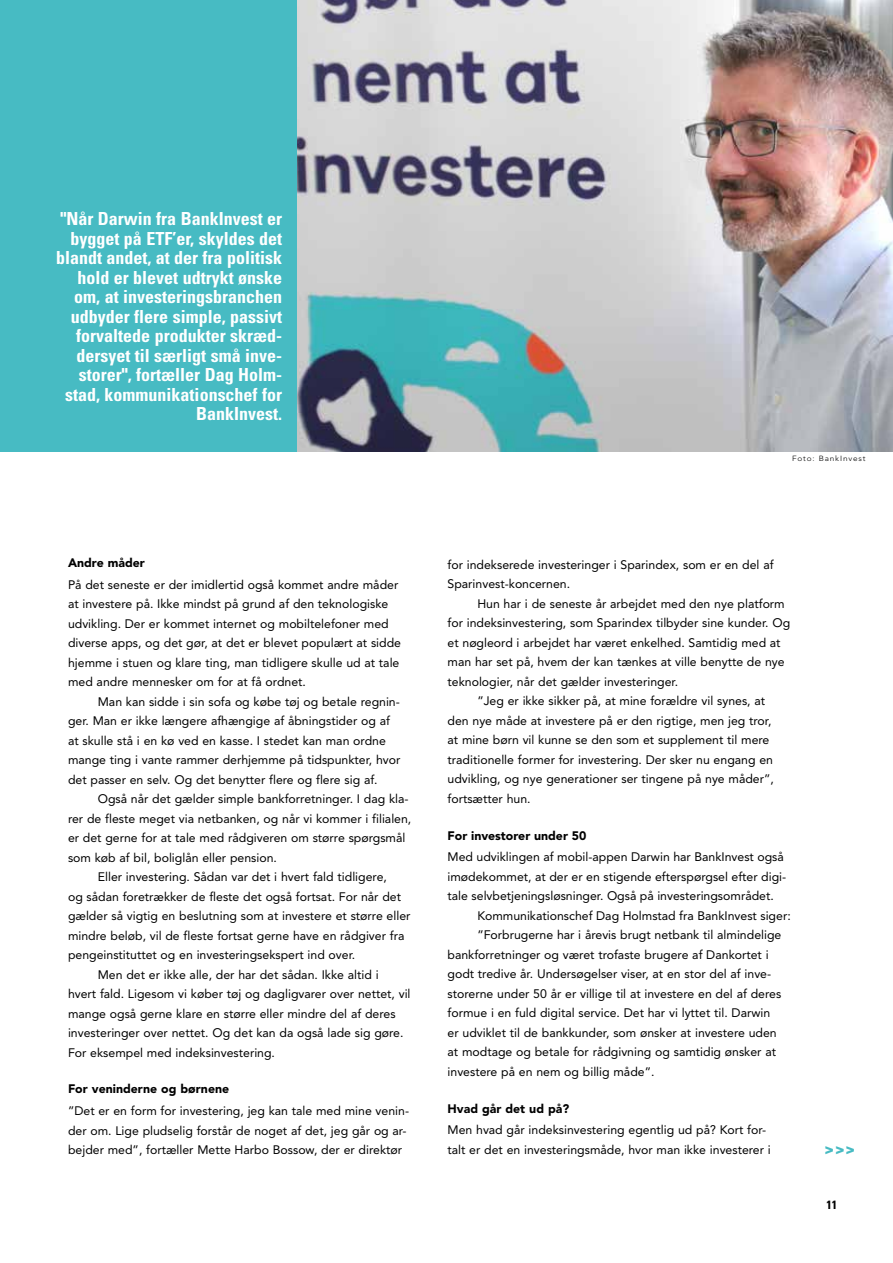
<style>
.page{position:relative;width:893px;height:1263px;background:#fff}
.page>*{position:absolute;margin:0;border:0;box-sizing:border-box;transform-origin:0 0}
.t1{font:700 condensed 18px/19.5px "Univers";color:#fff;text-align:right}
.t2{font:900 expanded 15px "Univers";color:#47bbc3}
.t3{font:12.3px/19.5px "Avenir";color:#000}
.t4{font:900 12.3px "Avenir";color:#000}
.t5{font:700 condensed 12px "Univers LT Std";color:#000}
.t6{font:300 7.5px "Avenir";letter-spacing:.1em;color:#000;scale:1.1 1}
</style>
<div class="page">
<img style="left:297px;top:0;width:596px;height:451px">
<div style="left:0;top:0;width:297px;height:451px;background:#47bbc3"></div>
<p class="t1" style="left:56px;top:209px;width:227px">"Når Darwin fra BankInvest er bygget på ETF’er, skyldes det blandt andet, at der fra politisk hold er blevet udtrykt ønske om, at investeringsbranchen udbyder flere simple, passivt forvaltede produkter skræd&shy;dersyet til særligt små inve&shy;storer", fortæller Dag Holm&shy;stad, kommunikationschef for<br>BankInvest.</p>
<p class="t6" style="left:792px;top:454px;width:68px">Foto: BankInvest</p>
<p class="t4" style="left:68px;top:555px;width:78px">Andre måder</p>
<p class="t3" style="left:68px;top:575px;width:335px">På det seneste er der imidlertid også kommet andre måder at investere på. Ikke mindst på grund af den teknologiske udvikling. Der er kommet internet og mobiltelefoner med diverse apps, og det gør, at det er blevet populært at sidde hjemme i stuen og klare ting, man tidligere skulle ud at tale med andre mennesker om for at få ordnet.</p>
<p class="t3" style="left:68px;top:692px;width:334px;text-indent:30px">Man kan sidde i sin sofa og købe tøj og betale regnin&shy;ger. Man er ikke længere afhængige af åbningstider og af at skulle stå i en kø ved en kasse. I stedet kan man ordne mange ting i vante rammer derhjemme på tidspunkter, hvor det passer en selv. Og det benytter flere og flere sig af.</p>
<p class="t3" style="left:98px;top:789px;width:312px">Også når det gælder simple bankforretninger. I dag kla-</p>
<p class="t3" style="left:68px;top:808px;width:345px">rer de fleste meget via netbanken, og når vi kommer i filialen,</p>
<p class="t3" style="left:68px;top:828px;width:339px">er det gerne for at tale med rådgiveren om større spørgsmål</p>
<p class="t3" style="left:68px;top:847px;width:210px">som køb af bil, boliglån eller pension.</p>
<p class="t3" style="left:98px;top:867px;width:291px">Eller investering. Sådan var det i hvert fald tidligere,</p>
<p class="t3" style="left:68px;top:886px;width:335px">og sådan foretrækker de fleste det også fortsat. For når det</p>
<p class="t3" style="left:68px;top:906px;width:344px">gælder så vigtig en beslutning som at investere et større eller</p>
<p class="t3" style="left:68px;top:925px;width:338px">mindre beløb, vil de fleste fortsat gerne have en rådgiver fra</p>
<p class="t3" style="left:68px;top:945px;width:289px">pengeinstituttet og en investeringsekspert ind over.</p>
<p class="t3" style="left:98px;top:964px;width:282px">Men det er ikke alle, der har det sådan. Ikke altid i</p>
<p class="t3" style="left:68px;top:984px;width:344px">hvert fald. Ligesom vi køber tøj og dagligvarer over nettet, vil</p>
<p class="t3" style="left:68px;top:1003px;width:329px">mange også gerne klare en større eller mindre del af deres</p>
<p class="t3" style="left:68px;top:1023px;width:337px">investeringer over nettet. Og det kan da også lade sig gøre.</p>
<p class="t3" style="left:68px;top:1042px;width:209px">For eksempel med indeksinvestering.</p>
<p class="t4" style="left:68px;top:1081px;width:163px">For veninderne og børnene</p>
<p class="t3" style="left:68px;top:1101px;width:343px">”Det er en form for investering, jeg kan tale med mine venin&shy;der om. Lige pludselig forstår de noget af det, jeg går og ar&shy;bejder med”, fortæller Mette Harbo Bossow, der er direktør</p>
<p class="t3" style="left:448px;top:555px;width:328px">for indekserede investeringer i Sparindex, som er en del af<br>Sparinvest-koncernen.</p>
<p class="t3" style="left:477px;top:594px;width:309px">Hun har i de seneste år arbejdet med den nye platform</p>
<p class="t3" style="left:448px;top:613px;width:344px">for indeksinvestering, som Sparindex tilbyder sine kunder. Og</p>
<p class="t3" style="left:448px;top:633px;width:335px">et nøgleord i arbejdet har været enkelhed. Samtidig med at</p>
<p class="t3" style="left:448px;top:652px;width:339px">man har set på, hvem der kan tænkes at ville benytte de nye</p>
<p class="t3" style="left:448px;top:672px;width:232px">teknologier, når det gælder investeringer.</p>
<p class="t3" style="left:477px;top:691px;width:289px">”Jeg er ikke sikker på, at mine forældre vil synes, at</p>
<p class="t3" style="left:448px;top:711px;width:325px">den nye måde at investere på er den rigtige, men jeg tror,</p>
<p class="t3" style="left:448px;top:730px;width:323px">at mine børn vil kunne se den som et supplement til mere</p>
<p class="t3" style="left:448px;top:750px;width:327px">traditionelle former for investering. Der sker nu engang en</p>
<p class="t3" style="left:448px;top:769px;width:328px">udvikling, og nye generationer ser tingene på nye måder”,</p>
<p class="t3" style="left:448px;top:789px;width:85px">fortsætter hun.</p>
<p class="t4" style="left:448px;top:828px;width:140px">For investorer under 50</p>
<p class="t3" style="left:448px;top:847px;width:340px">Med udviklingen af mobil-appen Darwin har BankInvest også imødekommet, at der er en stigende efterspørgsel efter digi&shy;tale selvbetjeningsløsninger. Også på investeringsområdet.</p>
<p class="t3" style="left:477px;top:906px;width:315px">Kommunikationschef Dag Holmstad fra BankInvest siger:</p>
<p class="t3" style="left:477px;top:925px;width:306px">”Forbrugerne har i årevis brugt netbank til almindelige</p>
<p class="t3" style="left:448px;top:945px;width:323px">bankforretninger og været trofaste brugere af Dankortet i</p>
<p class="t3" style="left:448px;top:964px;width:325px">godt tredive år. Undersøgelser viser, at en stor del af inve-</p>
<p class="t3" style="left:448px;top:984px;width:335px">storerne under 50 år er villige til at investere en del af deres</p>
<p class="t3" style="left:448px;top:1003px;width:324px">formue i en fuld digital service. Det har vi lyttet til. Darwin</p>
<p class="t3" style="left:448px;top:1023px;width:331px">er udviklet til de bankkunder, som ønsker at investere uden</p>
<p class="t3" style="left:448px;top:1042px;width:330px">at modtage og betale for rådgivning og samtidig ønsker at</p>
<p class="t3" style="left:448px;top:1062px;width:208px">investere på en nem og billig måde”.</p>
<p class="t4" style="left:448px;top:1101px;width:123px">Hvad går det ud på?</p>
<p class="t3" style="left:448px;top:1120px;width:325px">Men hvad går indeksinvestering egentlig ud på? Kort for&shy;talt er det en investeringsmåde, hvor man ikke investerer i</p>
<p class="t2" style="left:825px;top:1140px;width:31px">&gt;&gt;&gt;</p>
<p class="t5" style="left:826px;top:1198px;width:12px">11</p>
</div>
